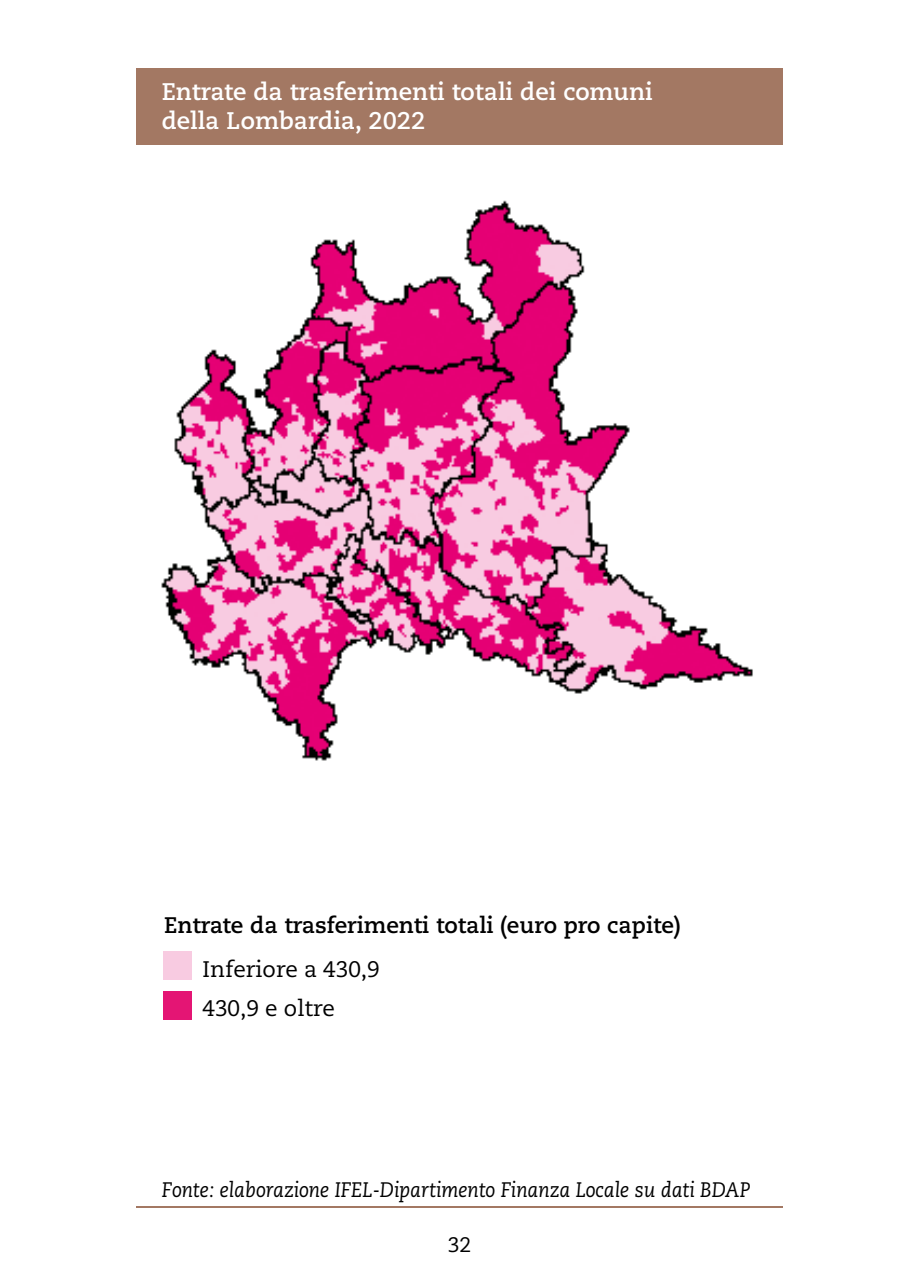
<style>
.page{position:relative;width:919px;height:1276px;background:#fff}
.page>*{position:absolute;margin:0;border:0;box-sizing:border-box;transform-origin:0 0}
.t1{font:700 24px/28.8px "Caecilia LT Std";color:#fff}
.t2{font:700 22.5px "Caecilia LT Std";color:#000}
.t3{font:22.5px "Caecilia LT Std";color:#000}
.t4{font:italic 21px "Caecilia LT Std";color:#000;scale:.93 1}
.t5{font:21px "Caecilia LT Std";color:#000}
</style>
<div class="page">
<img style="left:161px;top:200px;width:592px;height:561px">
<div style="left:136px;top:68px;width:646px;height:77px;background:#a37863"></div>
<div style="left:164px;top:991px;width:28px;height:28px;background:#e41574"></div>
<div style="left:164px;top:951px;width:28px;height:29px;background:#f8cbe1"></div>
<hr style="left:136px;top:1206px;width:646px;height:2px;background:#a37863">
<p class="t1" style="left:162px;top:78px;width:492px">Entrate da trasferimenti totali dei comuni della Lombardia, 2022</p>
<p class="t2" style="left:164px;top:912px;width:518px">Entrate da trasferimenti totali (euro pro capite)</p>
<p class="t3" style="left:202px;top:956px;width:178px">Inferiore a 430,9</p>
<p class="t3" style="left:202px;top:995px;width:134px">430,9 e oltre</p>
<p class="t4" style="left:162px;top:1177px;width:634px">Fonte: elaborazione IFEL-Dipartimento Finanza Locale su dati BDAP</p>
<p class="t5" style="left:448px;top:1232px;width:25px">32</p>
</div>
